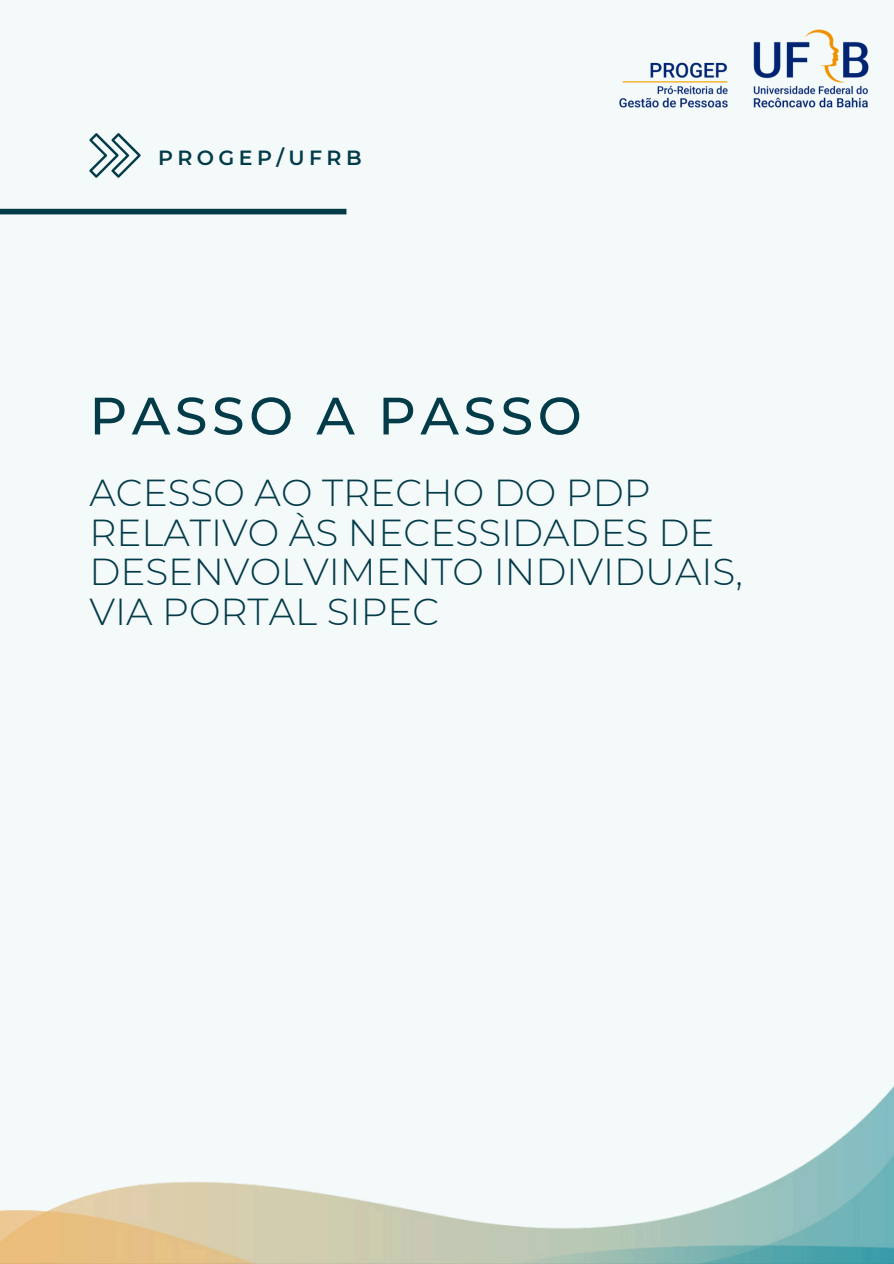
<style>
.page{position:relative;width:894px;height:1264px;background:#fff}
.page>*{position:absolute;margin:0;border:0;box-sizing:border-box;transform-origin:0 0}
.t1{font:500 52.5px "Montserrat";letter-spacing:.085em;color:#033b49}
.t2{font:300 37.5px/39.3px "Montserrat";color:#033b49}
.t3{font:600 20.55px "Montserrat";letter-spacing:.215em;color:#033b49}
</style>
<div class="page">
<div style="left:0;top:0;width:893px;height:1263px;background:#f4fafa"></div>
<div style="left:0;top:209px;width:346px;height:5px;background:#033b49"></div>
<svg style="left:89px;top:133px;width:52px;height:45px"></svg>
<img style="left:0;top:1087px;width:893px;height:176px">
<img style="left:619px;top:29px;width:250px;height:79px">
<p class="t3" style="left:158px;top:145px;width:205px">PROGEP/UFRB</p>
<h1 class="t1" style="left:89px;top:383px;width:494px">PASSO A PASSO</h1>
<h2 class="t2" style="left:89px;top:473px;width:654px">ACESSO AO TRECHO DO PDP<br>RELATIVO ÀS NECESSIDADES DE<br>DESENVOLVIMENTO INDIVIDUAIS,<br>VIA PORTAL SIPEC</h2>
</div>
